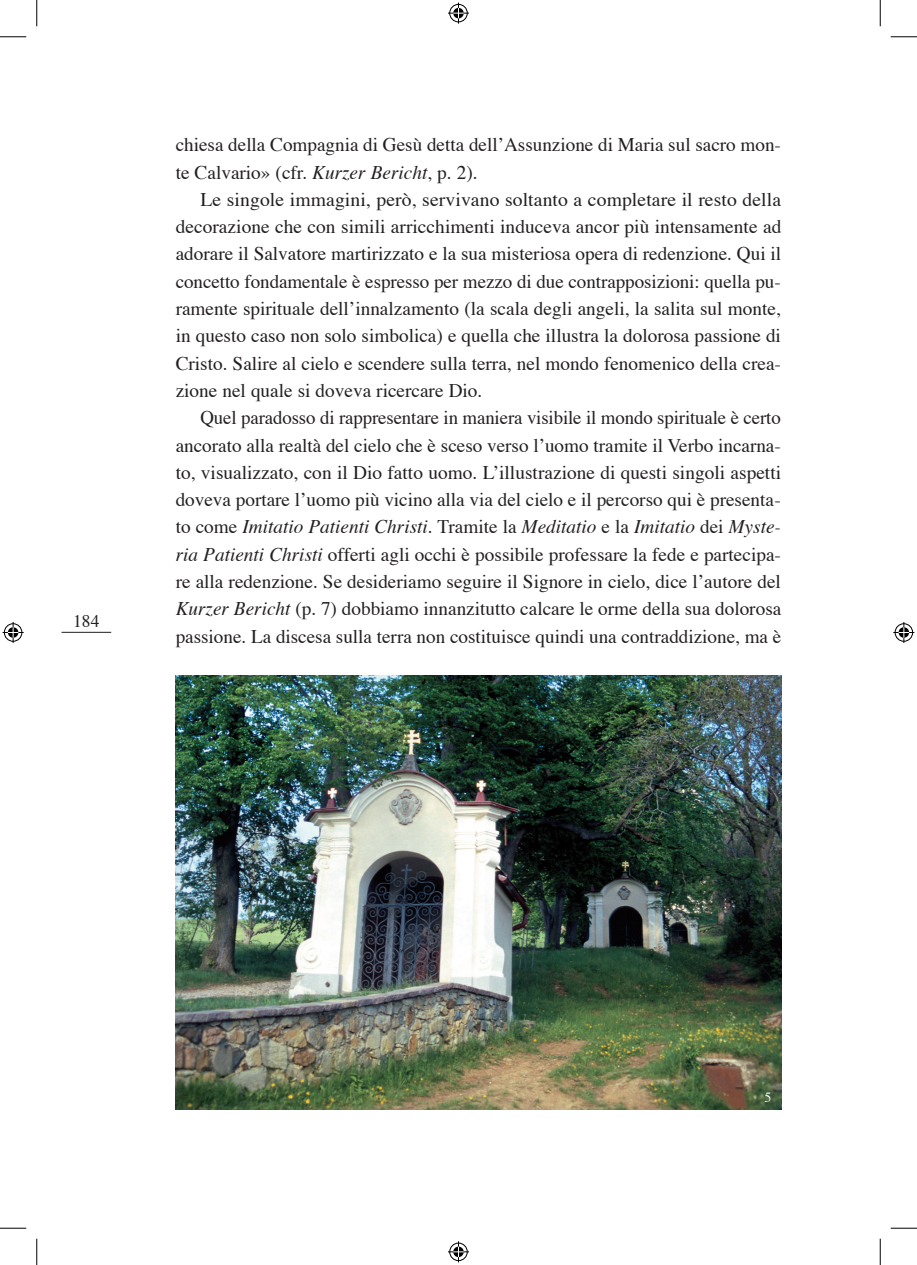
<style>
.page{position:relative;width:917px;height:1265px;background:#fff}
.page>*{position:absolute;margin:0;border:0;box-sizing:border-box;transform-origin:0 0}
.t1{font:19.25px/27.3px "Times CE";color:#231f20;text-align:justify}
.t2{font:17.5px "Times CE";color:#231f20}
.t3{font:14px "Times CE";color:#fff}
.s1{font-style:italic}
</style>
<div class="page">
<hr style="left:62px;top:632px;width:49px;height:1px;background:#231f20">
<img style="left:176px;top:675px;width:605px;height:433px">
<svg style="left:0;top:36px;width:26px;height:1px"></svg>
<svg style="left:891px;top:36px;width:26px;height:1px"></svg>
<svg style="left:0;top:1227px;width:26px;height:1px"></svg>
<svg style="left:891px;top:1227px;width:26px;height:1px"></svg>
<svg style="left:36px;top:0;width:1px;height:26px"></svg>
<svg style="left:36px;top:1238px;width:1px;height:26px"></svg>
<svg style="left:880px;top:0;width:1px;height:26px"></svg>
<svg style="left:880px;top:1238px;width:1px;height:26px"></svg>
<svg style="left:448px;top:3px;width:21px;height:21px"></svg>
<svg style="left:448px;top:1241px;width:21px;height:20px"></svg>
<svg style="left:3px;top:622px;width:21px;height:21px"></svg>
<svg style="left:893px;top:622px;width:21px;height:21px"></svg>
<p class="t2" style="left:73px;top:610px;width:28px">184</p>
<p class="t1" style="left:176px;top:132px;width:607px">chiesa della Compagnia di Gesù detta dell’Assunzione di Maria sul sacro mon&shy;te Calvario» (cfr. <span class="s1">Kurzer Bericht</span>, p. 2).</p>
<p class="t1" style="left:176px;top:187px;width:607px;text-indent:25px">Le singole immagini, però, servivano soltanto a completare il resto della decorazione che con simili arricchimenti induceva ancor più intensamente ad adorare il Salvatore martirizzato e la sua misteriosa opera di redenzione. Qui il concetto fondamentale è espresso per mezzo di due contrapposizioni: quella pu&shy;ramente spirituale dell’innalzamento (la scala degli angeli, la salita sul monte, in questo caso non solo simbolica) e quella che illustra la dolorosa passione di Cristo. Salire al cielo e scendere sulla terra, nel mondo fenomenico della crea&shy;zione nel quale si doveva ricercare Dio.</p>
<p class="t1" style="left:176px;top:405px;width:607px;text-indent:25px">Quel paradosso di rappresentare in maniera visibile il mondo spirituale è certo ancorato alla realtà del cielo che è sceso verso l’uomo tramite il Verbo incarna&shy;to, visualizzato, con il Dio fatto uomo. L’illustrazione di questi singoli aspetti doveva portare l’uomo più vicino alla via del cielo e il percorso qui è presenta&shy;to come <span class="s1">Imitatio Patienti Christi</span>. Tramite la <span class="s1">Meditatio</span> e la <span class="s1">Imitatio</span> dei <span class="s1">Myste&shy;ria Patienti Christi</span> offerti agli occhi è possibile professare la fede e partecipa&shy;re alla redenzione. Se desideriamo seguire il Signore in cielo, dice l’autore del <span class="s1">Kurzer Bericht</span> (p. 7) dobbiamo innanzitutto calcare le orme della sua dolorosa passione. La discesa sulla terra non costituisce quindi una contraddizione, ma è</p>
<p class="t3" style="left:764px;top:1088px;width:8px">5</p>
</div>
